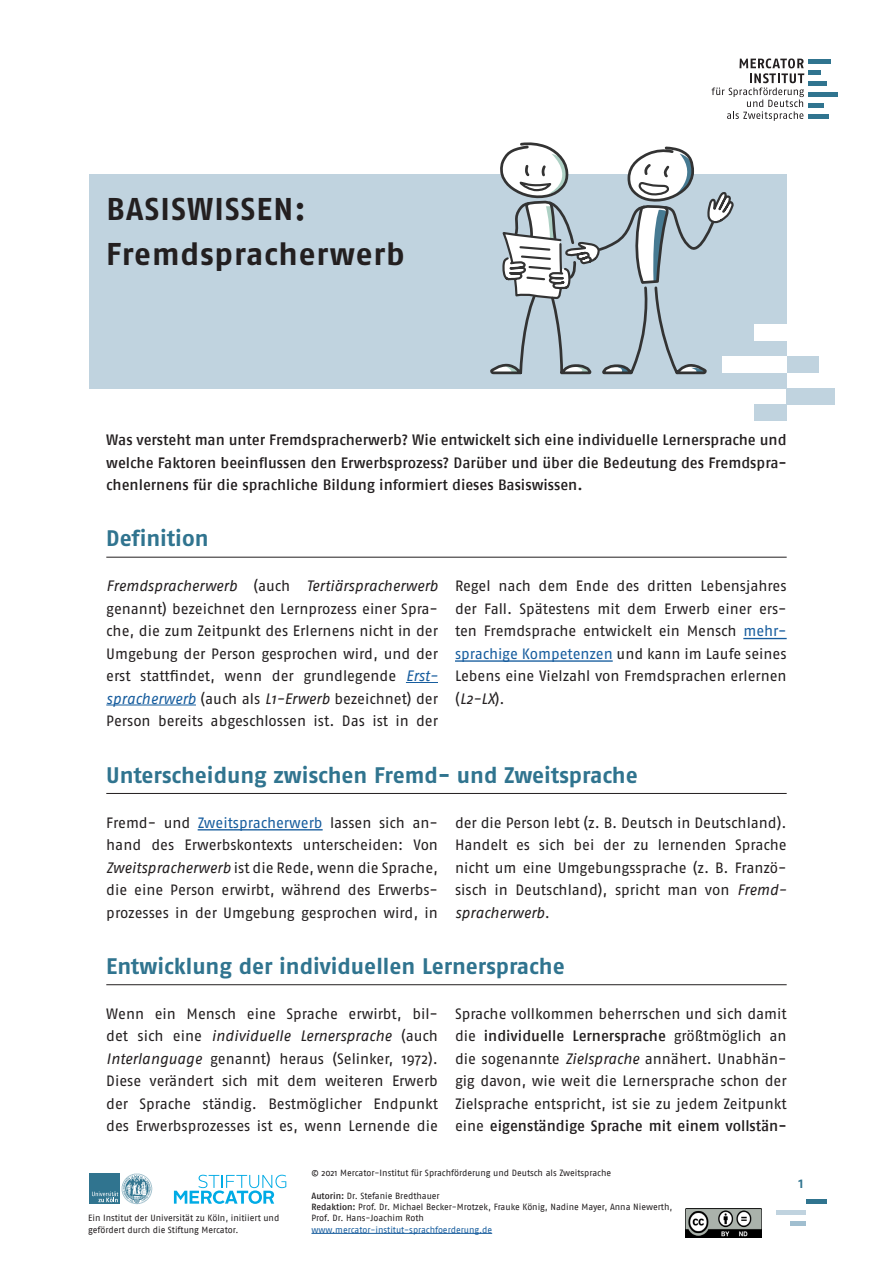
<style>
.page{position:relative;width:893px;height:1263px;background:#fff}
.page>*{position:absolute;margin:0;border:0;box-sizing:border-box;transform-origin:0 0}
.HR-Fließtext__Was{font:700 31.5px/45px "Fago Pro";letter-spacing:.03em;color:#231f20}
.HR-Überschrift_16pt{font:700 22.5px "Fago Pro";color:#30748f}
.HR-Fließtext_FagoNo{font:15px/22.5px "Fago Pro";letter-spacing:-.005em;color:#231f20;text-align:justify}
.HR-Fließtext_einspal{font:500 15px/22.5px "Fago No";color:#231f20;text-align:justify}
.t1{font:500 15px "Fago No";color:#30748f}
.HR-Fußzeiletext{font:9px/11.2px "Fago No";letter-spacing:-.005em;color:#231f20}
.HR-Fußzeiletext-2{font:9px "Fago No";color:#175d9e}
.s1{font-family:"Fago No";font-style:italic}
.s2{font-family:"Fago No";font-style:italic;color:#175d9e}
.s3{color:#175d9e}
.s4{font-family:"Fago No";font-weight:500}
.s5{font-weight:500}
</style>
<div class="page">
<hr style="left:311px;top:1233px;width:181px;height:1px;background:#175d9e">
<div style="left:89px;top:174px;width:698px;height:215px;background:#c0d3df"></div>
<hr style="left:106px;top:557px;width:681px;height:1px;background:#231f20">
<hr style="left:406px;top:682px;width:32px;height:1px;background:#175d9e">
<hr style="left:106px;top:705px;width:90px;height:1px;background:#175d9e">
<hr style="left:743px;top:638px;width:44px;height:1px;background:#175d9e">
<hr style="left:455px;top:660px;width:158px;height:2px;background:#175d9e">
<hr style="left:106px;top:793px;width:681px;height:1px;background:#231f20">
<hr style="left:198px;top:829px;width:125px;height:1px;background:#175d9e">
<hr style="left:106px;top:984px;width:681px;height:1px;background:#231f20">
<div style="left:755px;top:325px;width:32px;height:16px;background:#fff"></div>
<div style="left:787px;top:389px;width:48px;height:16px;background:#c0d3df"></div>
<div style="left:787px;top:357px;width:32px;height:16px;background:#c0d3df"></div>
<div style="left:755px;top:405px;width:32px;height:16px;background:#c0d3df"></div>
<div style="left:722px;top:357px;width:65px;height:16px;background:#fff"></div>
<svg style="left:490px;top:142px;width:244px;height:232px"></svg>
<img style="left:685px;top:1209px;width:77px;height:28px">
<div style="left:806px;top:1199px;width:21px;height:5px;background:#30748f"></div>
<div style="left:776px;top:1210px;width:30px;height:5px;background:#c0d3df"></div>
<div style="left:790px;top:1221px;width:16px;height:5px;background:#a0becf"></div>
<div style="left:808px;top:114px;width:21px;height:5px;background:#30748f"></div>
<div style="left:808px;top:81px;width:19px;height:5px;background:#30748f"></div>
<div style="left:808px;top:103px;width:15px;height:5px;background:#30748f"></div>
<div style="left:808px;top:70px;width:13px;height:5px;background:#30748f"></div>
<div style="left:808px;top:92px;width:29px;height:5px;background:#30748f"></div>
<div style="left:808px;top:59px;width:23px;height:5px;background:#30748f"></div>
<svg style="left:712px;top:58px;width:92px;height:63px"></svg>
<div style="left:89px;top:1173px;width:31px;height:31px;background:#30748f"></div>
<svg style="left:92px;top:1173px;width:60px;height:31px"></svg>
<svg style="left:174px;top:1175px;width:112px;height:29px"></svg>
<p class="HR-Fließtext__Was" style="left:106px;top:187px;width:300px">BASISWISSEN:<br>Fremdspracherwerb</p>
<p class="HR-Fließtext_einspal" style="left:106px;top:428px;width:682px">Was versteht man unter Fremdspracherwerb? Wie entwickelt sich eine individuelle Lernersprache und welche Faktoren beeinflussen den Erwerbsprozess? Darüber und über die Bedeutung des Fremdspra&shy;chenlernens für die sprachliche Bildung informiert dieses Basiswissen.</p>
<p class="HR-Überschrift_16pt" style="left:106px;top:525px;width:104px">Definition</p>
<p class="HR-Fließtext_FagoNo" style="left:106px;top:575px;width:333px"><span class="s1">Fremdspracherwerb</span> (auch <span class="s1">Tertiärspracherwerb </span>genannt) bezeichnet den Lernprozess einer Spra&shy;che, die zum Zeitpunkt des Erlernens nicht in der Umgebung der Person gesprochen wird, und der erst stattfindet, wenn der grundlegende <span class="s2">Erst&shy;spracherwerb</span> (auch als <span class="s1">L1-Erwerb</span> bezeichnet) der Person bereits abgeschlossen ist. Das ist in der</p>
<p class="HR-Fließtext_FagoNo" style="left:455px;top:575px;width:333px">Regel nach dem Ende des dritten Lebensjahres der Fall. Spätestens mit dem Erwerb einer ers&shy;ten Fremdsprache entwickelt ein Mensch <span class="s3">mehr&shy;sprachige Kompetenzen</span> und kann im Laufe seines Lebens eine Vielzahl von Fremdsprachen erlernen (<span class="s1">L2-LX</span>).</p>
<p class="HR-Überschrift_16pt" style="left:106px;top:761px;width:533px">Unterscheidung zwischen Fremd- und Zweitsprache</p>
<p class="HR-Fließtext_FagoNo" style="left:106px;top:811px;width:333px">Fremd- und <span class="s3">Zweitspracherwerb</span> lassen sich an&shy;hand des Erwerbskontexts unterscheiden: Von <span class="s1">Zweitspracherwerb</span> ist die Rede, wenn die Sprache, die eine Person erwirbt, während des Erwerbs&shy;prozesses in der Umgebung gesprochen wird, in</p>
<p class="HR-Fließtext_FagoNo" style="left:455px;top:811px;width:333px">der die Person lebt (z. B. Deutsch in Deutschland).<br>Handelt es sich bei der zu lernenden Sprache nicht um eine Umgebungssprache (z. B. Franzö&shy;sisch in Deutschland), spricht man von <span class="s1">Fremd&shy;spracherwerb</span>.</p>
<p class="HR-Überschrift_16pt" style="left:106px;top:952px;width:460px">Entwicklung der individuellen Lernersprache</p>
<p class="HR-Fließtext_FagoNo" style="left:106px;top:1002px;width:333px">Wenn ein Mensch eine Sprache erwirbt, bil&shy;det sich eine <span class="s1">individuelle Lernersprache</span> (auch <span class="s1">Interlanguage</span> genannt) heraus (Selinker, 1972).<br>Diese verändert sich mit dem weiteren Erwerb der Sprache ständig. Bestmöglicher Endpunkt des Erwerbsprozesses ist es, wenn Lernende die</p>
<p class="HR-Fließtext_FagoNo" style="left:455px;top:1002px;width:333px">Sprache vollkommen beherrschen und sich damit die <span class="s4">individuelle Lernersprache</span> größtmöglich an die sogenannte <span class="s1">Zielsprache</span> annähert. Unabhän&shy;gig davon, wie weit die Lernersprache schon der Zielsprache entspricht, ist sie zu jedem Zeitpunkt eine <span class="s4">eigenständige Sprache mit einem vollstän-</span></p>
<p class="HR-Fußzeiletext" style="left:88px;top:1212px;width:193px">Ein Institut der Universität zu Köln, initiiert und gefördert durch die Stiftung Mercator.</p>
<p class="HR-Fußzeiletext" style="left:311px;top:1167px;width:301px">© 2021 Mercator-Institut für Sprachförderung und Deutsch als Zweitsprache</p>
<p class="HR-Fußzeiletext" style="left:311px;top:1190px;width:130px"><span class="s5">Autorin:</span> Dr. Stefanie Bredthauer</p>
<p class="HR-Fußzeiletext" style="left:311px;top:1201px;width:362px"><span class="s5">Redaktion:</span> Prof. Dr. Michael Becker-Mrotzek, Frauke König, Nadine Mayer, Anna Niewerth,</p>
<p class="HR-Fußzeiletext" style="left:311px;top:1212px;width:114px">Prof. Dr. Hans-Joachim Roth</p>
<p class="HR-Fußzeiletext-2" style="left:311px;top:1224px;width:182px">www.mercator-institut-sprachfoerderung.de</p>
<p class="t1" style="left:798px;top:1174px;width:7px">1</p>
</div>
